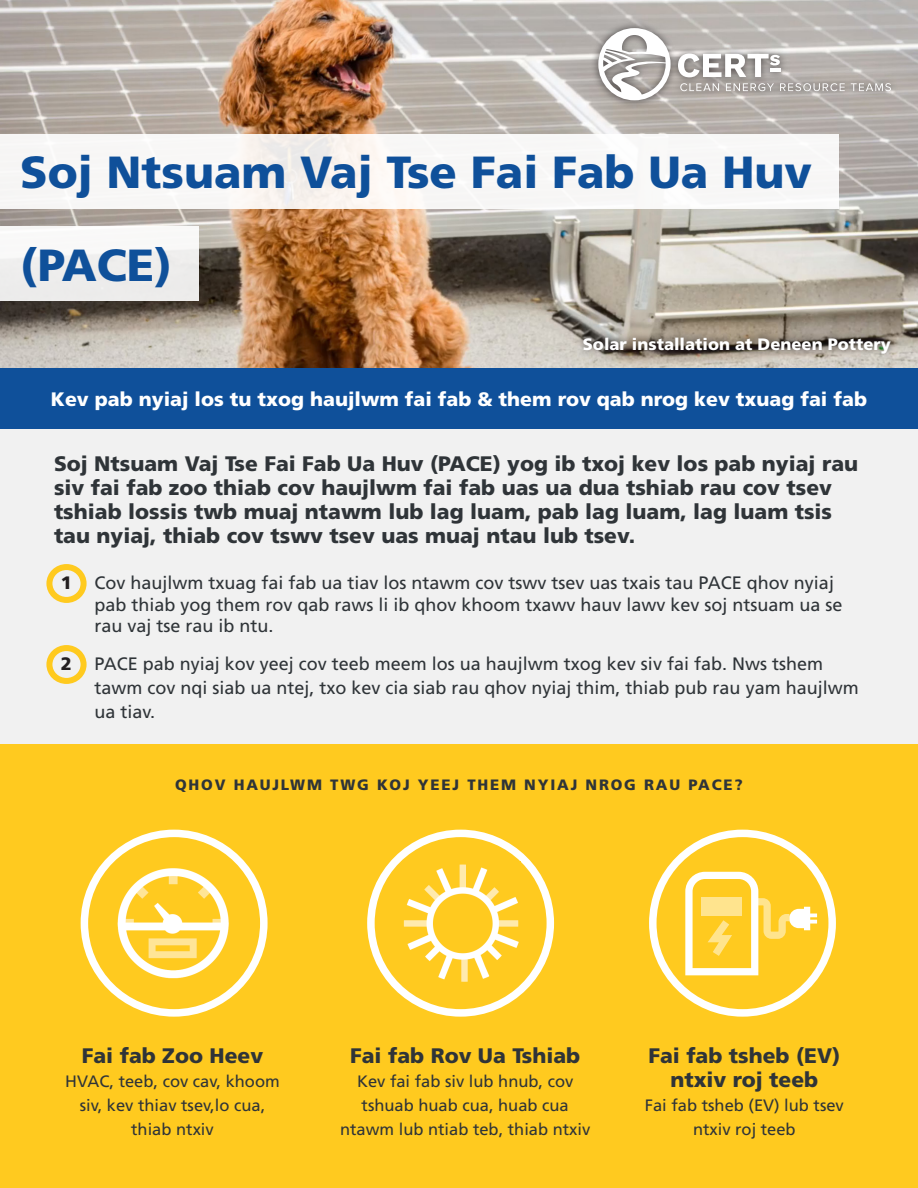
<style>
.page{position:relative;width:918px;height:1188px;background:#fff}
.page>*{position:absolute;margin:0;border:0;box-sizing:border-box;transform-origin:0 0}
.Paragraph_Style_1{font:900 45px "Frutiger LT Std";color:#0f509a}
.t1{font:900 21px/24px "Frutiger LT Std";color:#2f3438}
.t2{font:900 19.5px "Frutiger LT Std";color:#fff}
.t3{font:18px/21.6px "Frutiger LT Std";color:#2f3438}
.t4{font:900 18px "Frutiger LT Std";color:#231f20}
.t5{font:16.5px/24px "Frutiger LT Std";color:#2f3438;text-align:center}
.t6{font:900 16.5px "Frutiger LT Std";color:#fff}
.t7{font:900 15px "Frutiger LT Std";letter-spacing:.12em;color:#2f3438}
</style>
<div class="page">
<img style="left:0;top:0;width:918px;height:368px">
<div style="left:0;top:134px;width:839px;height:75px;background:#f8f7f6"></div>
<div style="left:0;top:227px;width:199px;height:74px;background:#efeeed"></div>
<div style="left:591px;top:20px;width:307px;height:88px;background:#231f20;opacity:.75"></div>
<svg style="left:598px;top:28px;width:73px;height:72px"></svg>
<svg style="left:680px;top:83px;width:39px;height:8px"></svg>
<svg style="left:726px;top:83px;width:48px;height:8px"></svg>
<svg style="left:780px;top:83px;width:65px;height:8px"></svg>
<svg style="left:851px;top:83px;width:40px;height:8px"></svg>
<svg style="left:678px;top:54px;width:103px;height:23px"></svg>
<div style="left:0;top:403px;width:918px;height:367px;background:#f1f1f1"></div>
<div style="left:0;top:368px;width:918px;height:61px;background:#0f509a"></div>
<div style="left:0;top:744px;width:918px;height:444px;background:#ffca1f"></div>
<div style="left:81px;top:830px;width:187px;height:187px;border:8px solid #fff;border-radius:50%"></div>
<img style="left:117px;top:868px;width:112px;height:111px">
<div style="left:649px;top:830px;width:187px;height:187px;border:8px solid #fff;border-radius:50%"></div>
<svg style="left:685px;top:872px;width:132px;height:103px"></svg>
<div style="left:367px;top:830px;width:187px;height:187px;border:8px solid #fff;border-radius:50%"></div>
<img style="left:403px;top:864px;width:116px;height:118px">
<div style="left:46px;top:564px;width:41px;height:39px;border:6px solid #ffca1f;border-radius:50%"></div>
<div style="left:46px;top:645px;width:41px;height:39px;border:6px solid #ffca1f;border-radius:50%"></div>
<div style="left:576px;top:329px;width:322px;height:31px;background:#231f20;opacity:.75"></div>
<p class="Paragraph_Style_1" style="left:20px;top:145px;width:793px">Soj Ntsuam Vaj Tse Fai Fab Ua Huv</p>
<p class="Paragraph_Style_1" style="left:20px;top:238px;width:153px">(PACE)</p>
<p class="t6" style="left:583px;top:334px;width:310px">Solar installation at Deneen Pottery</p>
<p class="t2" style="left:51px;top:388px;width:818px">Kev pab nyiaj los tu txog haujlwm fai fab &amp; them rov qab nrog kev txuag fai fab</p>
<p class="t1" style="left:54px;top:452px;width:806px">Soj Ntsuam Vaj Tse Fai Fab Ua Huv (PACE) yog ib txoj kev los pab nyiaj rau siv fai fab zoo thiab cov haujlwm fai fab uas ua dua tshiab rau cov tsev tshiab lossis twb muaj ntawm lub lag luam, pab lag luam, lag luam tsis tau nyiaj, thiab cov tswv tsev uas muaj ntau lub tsev.</p>
<p class="t4" style="left:61px;top:572px;width:13px">1</p>
<p class="t3" style="left:94px;top:572px;width:750px">Cov haujlwm txuag fai fab ua tiav los ntawm cov tswv tsev uas txais tau PACE qhov nyiaj pab thiab yog them rov qab raws li ib qhov khoom txawv hauv lawv kev soj ntsuam ua se rau vaj tse rau ib ntu.</p>
<p class="t4" style="left:61px;top:653px;width:13px">2</p>
<p class="t3" style="left:94px;top:652px;width:766px;line-height:24px">PACE pab nyiaj kov yeej cov teeb meem los ua haujlwm txog kev siv fai fab. Nws tshem tawm cov nqi siab ua ntej, txo kev cia siab rau qhov nyiaj thim, thiab pub rau yam haujlwm ua tiav.</p>
<p class="t7" style="left:175px;top:775px;width:569px">QHOV HAUJLWM TWG KOJ YEEJ THEM NYIAJ NROG RAU PACE?</p>
<p class="t1" style="left:82px;top:1043px;width:183px">Fai fab Zoo Heev</p>
<p class="t5" style="left:65px;top:1069px;width:216px">HVAC, teeb, cov cav, khoom siv, kev thiav tsev,lo cua, thiab ntxiv</p>
<p class="t1" style="left:350px;top:1043px;width:232px">Fai fab Rov Ua Tshiab</p>
<p class="t5" style="left:340px;top:1069px;width:252px">Kev fai fab siv lub hnub, cov tshuab huab cua, huab cua ntawm lub ntiab teb, thiab ntxiv</p>
<p class="t1" style="left:648px;top:1043px;width:194px;text-align:center">Fai fab tsheb (EV) ntxiv roj teeb</p>
<p class="t5" style="left:645px;top:1093px;width:200px">Fai fab tsheb (EV) lub tsev ntxiv roj teeb</p>
</div>
